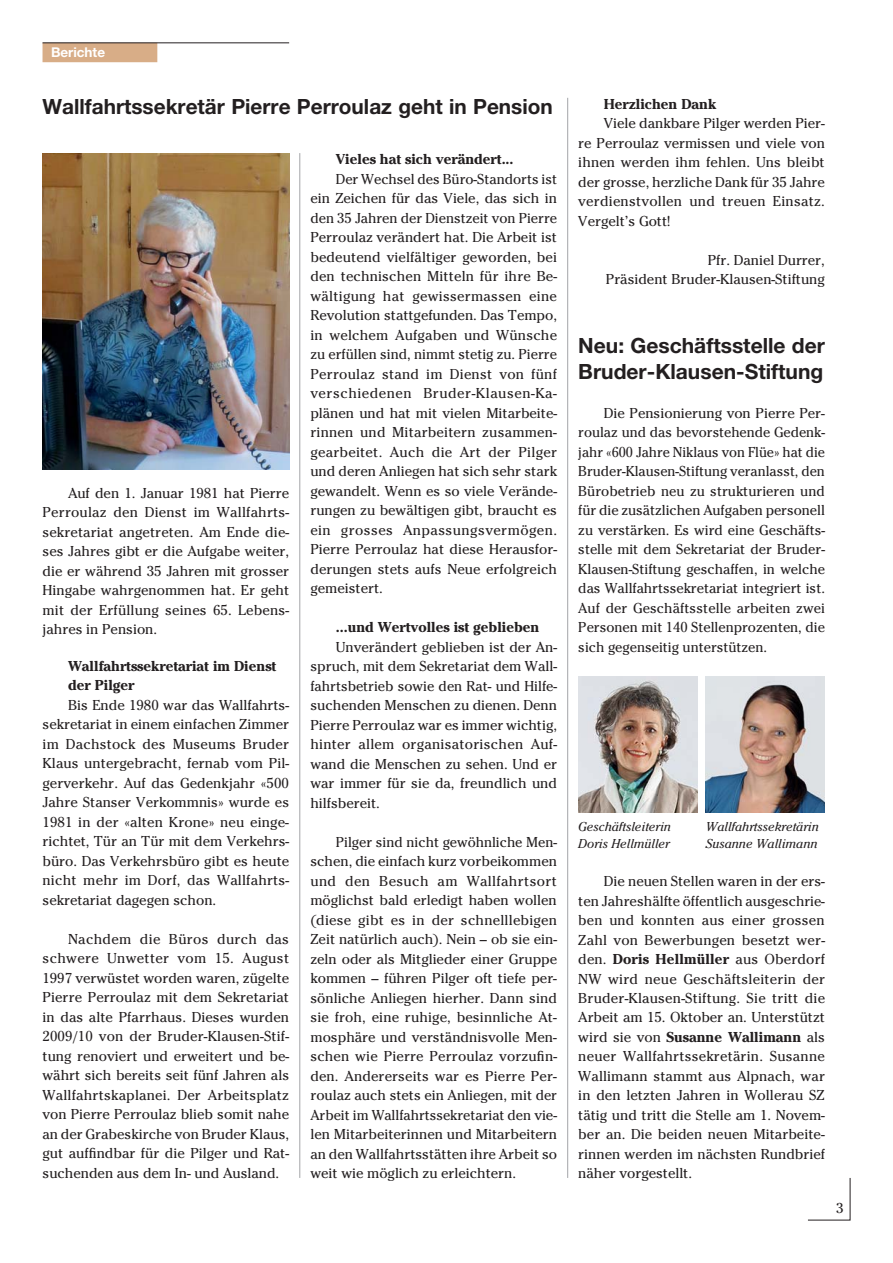
<style>
.page{position:relative;width:893px;height:1263px;background:#fff}
.page>*{position:absolute;margin:0;border:0;box-sizing:border-box;transform-origin:0 0}
.t1{font:700 21px/25.5px "Helvetica Neue";color:#231f20}
.t2{font:14.25px/19.5px "Cheltenham";color:#231f20;text-align:justify}
.t3{font:700 14.25px/19.5px "Cheltenham";color:#231f20}
.t4{font:700 13.5px "Helvetica Neue";color:#fff}
.t5{font:italic 12.75px/16.5px "Cheltenham";color:#231f20}
.s1{font-weight:700}
</style>
<div class="page">
<svg style="left:808px;top:1178px;width:43px;height:43px"></svg>
<hr style="left:567px;top:98px;width:1px;height:1080px;background:#a7a9ac">
<div style="left:43px;top:43px;width:114px;height:19px;background:#d8ad87"></div>
<hr style="left:43px;top:43px;width:246px;height:1px;background:#231f20">
<hr style="left:299px;top:153px;width:1px;height:1025px;background:#a7a9ac">
<img style="left:578px;top:677px;width:119px;height:136px">
<img style="left:706px;top:677px;width:119px;height:136px">
<img style="left:43px;top:153px;width:246px;height:317px">
<p class="t4" style="left:51px;top:48px;width:56px">Berichte</p>
<h1 class="t1" style="left:43px;top:96px;width:512px">Wallfahrtssekretär Pierre Perroulaz geht in Pension</h1>
<p class="t3" style="left:336px;top:151px;width:179px">Vieles hat sich verändert...</p>
<p class="t2" style="left:310px;top:170px;width:248px;text-indent:26px">Der Wechsel des Büro-Standorts ist ein Zeichen für das Viele, das sich in den 35 Jahren der Dienstzeit von Pierre Perroulaz verändert hat. Die Arbeit ist bedeutend vielfältiger geworden, bei den technischen Mitteln für ihre Be&shy;wältigung hat gewissermassen eine Revolution stattgefunden. Das Tempo, in welchem Aufgaben und Wünsche zu erfüllen sind, nimmt stetig zu. Pierre Perroulaz stand im Dienst von fünf verschiedenen Bruder-Klausen-Ka&shy;plänen und hat mit vielen Mitarbeite&shy;rinnen und Mitarbeitern zusammen&shy;gearbeitet. Auch die Art der Pilger und deren Anliegen hat sich sehr stark gewandelt. Wenn es so viele Verände&shy;rungen zu bewältigen gibt, braucht es ein grosses Anpassungsvermögen.<br>Pierre Perroulaz hat diese Herausfor&shy;derungen stets aufs Neue erfolgreich gemeistert.</p>
<p class="t3" style="left:336px;top:619px;width:205px">...und Wertvolles ist geblieben</p>
<p class="t2" style="left:310px;top:638px;width:248px;text-indent:26px">Unverändert geblieben ist der An&shy;spruch, mit dem Sekretariat dem Wall&shy;fahrtsbetrieb sowie den Rat- und Hilfe&shy;suchenden Menschen zu dienen. Denn Pierre Perroulaz war es immer wichtig, hinter allem organisatorischen Auf&shy;wand die Menschen zu sehen. Und er war immer für sie da, freundlich und hilfsbereit.</p>
<p class="t2" style="left:310px;top:833px;width:248px;text-indent:26px">Pilger sind nicht gewöhnliche Men&shy;schen, die einfach kurz vorbeikommen und den Besuch am Wallfahrtsort möglichst bald erledigt haben wollen (diese gibt es in der schnelllebigen Zeit natürlich auch). Nein – ob sie ein&shy;zeln oder als Mitglieder einer Gruppe kommen – führen Pilger oft tiefe per&shy;sönliche Anliegen hierher. Dann sind sie froh, eine ruhige, besinnliche At&shy;mosphäre und verständnisvolle Men&shy;schen wie Pierre Perroulaz vorzufin&shy;den. Andererseits war es Pierre Per&shy;roulaz auch stets ein Anliegen, mit der Arbeit im Wallfahrtssekretariat den vie&shy;len Mitarbeiterinnen und Mitarbeitern an den Wallfahrtsstätten ihre Arbeit so weit wie möglich zu erleichtern.</p>
<p class="t2" style="left:43px;top:484px;width:248px;text-indent:26px">Auf den 1. Januar 1981 hat Pierre Perroulaz den Dienst im Wallfahrts&shy;sekretariat angetreten. Am Ende die&shy;ses Jahres gibt er die Aufgabe weiter, die er während 35 Jahren mit grosser Hingabe wahrgenommen hat. Er geht mit der Erfüllung seines 65. Lebens&shy;jahres in Pension.</p>
<p class="t3" style="left:68px;top:657px;width:210px">Wallfahrtssekretariat im Dienst der Pilger</p>
<p class="t2" style="left:43px;top:696px;width:248px;text-indent:26px">Bis Ende 1980 war das Wallfahrts&shy;sekretariat in einem einfachen Zimmer im Dachstock des Museums Bruder Klaus untergebracht, fernab vom Pil&shy;gerverkehr. Auf das Gedenkjahr «500<br>Jahre Stanser Verkommnis» wurde es 1981 in der «alten Krone» neu einge&shy;richtet, Tür an Tür mit dem Verkehrs&shy;büro. Das Verkehrsbüro gibt es heute nicht mehr im Dorf, das Wallfahrts&shy;sekretariat dagegen schon.</p>
<p class="t2" style="left:43px;top:930px;width:248px;text-indent:26px">Nachdem die Büros durch das schwere Unwetter vom 15. August 1997 verwüstet worden waren, zügelte Pierre Perroulaz mit dem Sekretariat in das alte Pfarrhaus. Dieses wurden 2009/10 von der Bruder-Klausen-Stif&shy;tung renoviert und erweitert und be&shy;währt sich bereits seit fünf Jahren als Wallfahrtskaplanei. Der Arbeitsplatz von Pierre Perroulaz blieb somit nahe an der Grabeskirche von Bruder Klaus, gut auffindbar für die Pilger und Rat&shy;suchenden aus dem In- und Ausland.</p>
<p class="t3" style="left:604px;top:95px;width:114px">Herzlichen Dank</p>
<p class="t2" style="left:578px;top:115px;width:248px;text-indent:26px">Viele dankbare Pilger werden Pier&shy;re Perroulaz vermissen und viele von ihnen werden ihm fehlen. Uns bleibt der grosse, herzliche Dank für 35 Jahre verdienstvollen und treuen Einsatz.<br>Vergelt’s Gott!</p>
<p class="t2" style="left:606px;top:251px;width:221px;text-align:right">Pfr. Daniel Durrer,<br>Präsident Bruder-Klausen-Stiftung</p>
<h1 class="t1" style="left:578px;top:335px;width:248px">Neu: Geschäftsstelle der<br>Bruder-Klausen-Stiftung</h1>
<p class="t2" style="left:578px;top:405px;width:248px;text-indent:26px">Die Pensionierung von Pierre Per&shy;roulaz und das bevorstehende Gedenk&shy;jahr «600 Jahre Niklaus von Flüe» hat die Bruder-Klausen-Stiftung veranlasst, den Bürobetrieb neu zu strukturieren und für die zusätzlichen Aufgaben personell zu verstärken. Es wird eine Geschäfts&shy;stelle mit dem Sekretariat der Bruder-Klausen-Stiftung geschaffen, in welche das Wallfahrtssekretariat integriert ist.<br>Auf der Geschäftsstelle arbeiten zwei Personen mit 140 Stellenprozenten, die sich gegenseitig unterstützen.</p>
<p class="t5" style="left:578px;top:820px;width:94px">Geschäftsleiterin<br>Doris Hellmüller</p>
<p class="t5" style="left:706px;top:820px;width:115px">Wallfahrtssekretärin<br>Susanne Wallimann</p>
<p class="t2" style="left:578px;top:873px;width:248px;text-indent:26px">Die neuen Stellen waren in der ers&shy;ten Jahreshälfte öffentlich ausgeschrie&shy;ben und konnten aus einer grossen Zahl von Bewerbungen besetzt wer&shy;den. <span class="s1">Doris Hellmüller</span> aus Oberdorf NW wird neue Geschäftsleiterin der Bruder-Klausen-Stiftung. Sie tritt die Arbeit am 15. Oktober an. Unterstützt wird sie von <span class="s1">Susanne Wallimann</span> als neuer Wallfahrtssekretärin. Susanne Wallimann stammt aus Alpnach, war in den letzten Jahren in Wollerau SZ tätig und tritt die Stelle am 1. Novem&shy;ber an. Die beiden neuen Mitarbeite&shy;rinnen werden im nächsten Rundbrief näher vorgestellt.</p>
<p class="t2" style="left:836px;top:1199px;width:9px">3</p>
</div>
